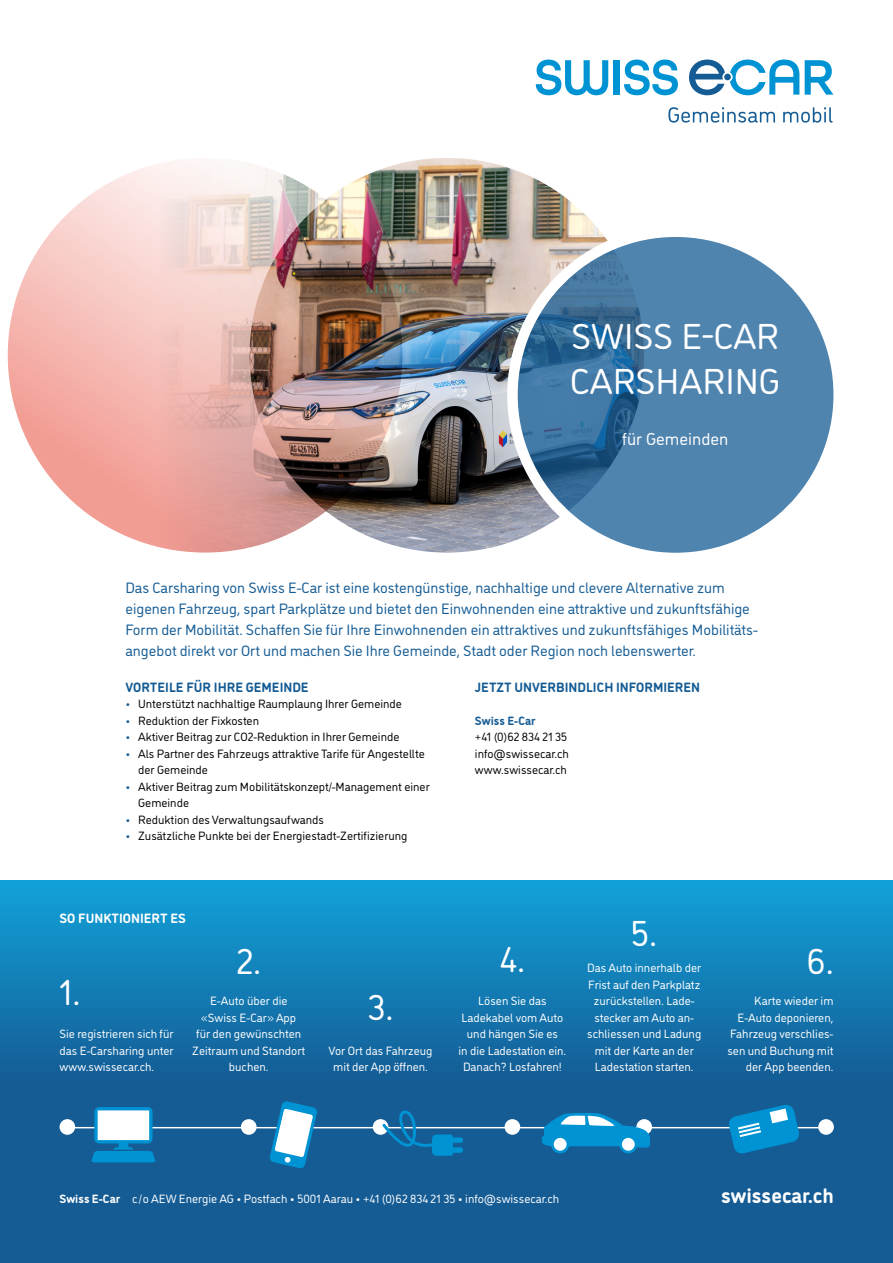
<style>
.page{position:relative;width:893px;height:1263px;background:#fff}
.page>*{position:absolute;margin:0;border:0;box-sizing:border-box;transform-origin:0 0}
.t1{font:36px/45px "DI Nosaur";color:#fff}
.t2{font:700 21px "DI Nosaur";color:#fff}
.t3{font:17.25px "DI Nosaur";color:#fff}
.t4{font:15px/21px "DI Nosaur";color:#155c95}
.t5{font:700 13.5px "DI Nosaur";color:#155c95}
.t6{font:700 13.5px "DI Nosaur";color:#fff}
.t7{font:12px/16.5px "DI Nosaur";color:#fff;text-align:center}
.t8{font:12px/16.5px "DI Nosaur";color:#000}
.t9{font:700 12px "DI Nosaur";color:#155c95}
.s1{color:#155c95}
.s2{font-weight:700}
</style>
<div class="page">
<svg style="left:0;top:881px;width:893px;height:382px;background:#146fa7"></svg>
<img style="left:250px;top:158px;width:394px;height:395px;border-radius:197px">
<img style="left:265px;top:163px;width:137px;height:385px">
<img style="left:8px;top:158px;width:394px;height:395px;border-radius:50%">
<hr style="left:67px;top:1127px;width:760px;height:1px;background:#fff">
<div style="left:60px;top:1119px;width:15px;height:16px;background:#fff;border-radius:50%"></div>
<div style="left:241px;top:1119px;width:16px;height:16px;background:#fff;border-radius:50%"></div>
<div style="left:373px;top:1119px;width:15px;height:16px;background:#fff;border-radius:50%"></div>
<div style="left:505px;top:1119px;width:15px;height:16px;background:#fff;border-radius:50%"></div>
<svg style="left:636px;top:1119px;width:16px;height:16px"></svg>
<div style="left:818px;top:1119px;width:16px;height:16px;background:#fff;border-radius:50%"></div>
<svg style="left:91px;top:1107px;width:65px;height:55px"></svg>
<svg style="left:269px;top:1101px;width:48px;height:68px"></svg>
<svg style="left:382px;top:1110px;width:81px;height:46px;background:#1970a8"></svg>
<svg style="left:542px;top:1113px;width:108px;height:40px"></svg>
<svg style="left:728px;top:1104px;width:72px;height:50px;background:#1d8bc3"></svg>
<svg style="left:512px;top:232px;width:327px;height:326px;background:#5083ac"></svg>
<div style="left:507px;top:226px;width:337px;height:337px;border:10px solid #fff;border-radius:50%"></div>
<svg style="left:668px;top:107px;width:107px;height:16px"></svg>
<svg style="left:783px;top:107px;width:50px;height:16px"></svg>
<svg style="left:536px;top:60px;width:72px;height:35px"></svg>
<div style="left:614px;top:60px;width:6px;height:35px;background:#0093d3"></div>
<svg style="left:624px;top:60px;width:54px;height:35px"></svg>
<svg style="left:805px;top:60px;width:28px;height:35px"></svg>
<svg style="left:689px;top:60px;width:110px;height:35px"></svg>
<div style="left:724px;top:74px;width:7px;height:6px;background:#155c95;border-radius:50%"></div>
<h1 class="t1" style="left:570px;top:312px;width:211px">SWISS E-CAR<br>CARSHARING</h1>
<h3 class="t3" style="left:622px;top:427px;width:108px">für Gemeinden</h3>
<p class="t4" style="left:125px;top:576px;width:634px">Das Carsharing von Swiss E-Car ist eine kostengünstige, nachhaltige und clevere Alternative zum eigenen Fahrzeug, spart Parkplätze und bietet den Einwohnenden eine attraktive und zukunftsfähige Form der Mobilität. Schaffen Sie für Ihre Einwohnenden ein attraktives und zukunftsfähiges Mobilitäts&shy;angebot direkt vor Ort und machen Sie Ihre Gemeinde, Stadt oder Region noch lebenswerter.</p>
<p class="t5" style="left:125px;top:677px;width:185px">VORTEILE FÜR IHRE GEMEINDE</p>
<p class="t8" style="left:125px;top:695px;width:278px"><span class="s1">•</span> Unterstützt nachhaltige Raumplaung Ihrer Gemeinde</p>
<p class="t8" style="left:125px;top:712px;width:135px"><span class="s1">•</span> Reduktion der Fixkosten</p>
<p class="t8" style="left:125px;top:728px;width:276px"><span class="s1">•</span> Aktiver Beitrag zur CO2-Reduktion in Ihrer Gemeinde</p>
<p class="t8" style="left:138px;top:745px;width:288px;text-indent:-13px"><span class="s1">•</span> Als Partner des Fahrzeugs attraktive Tarife für Angestellte der Gemeinde</p>
<p class="t8" style="left:138px;top:778px;width:293px;text-indent:-13px"><span class="s1">•</span> Aktiver Beitrag zum Mobilitätskonzept/-Management einer<br>Gemeinde</p>
<p class="t8" style="left:125px;top:811px;width:200px"><span class="s1">•</span> Reduktion des Verwaltungsaufwands</p>
<p class="t8" style="left:125px;top:827px;width:284px"><span class="s1">•</span> Zusätzliche Punkte bei der Energiestadt-Zertifizierung</p>
<p class="t5" style="left:475px;top:677px;width:227px">JETZT UNVERBINDLICH INFORMIEREN</p>
<p class="t9" style="left:475px;top:712px;width:62px">Swiss E-Car</p>
<p class="t8" style="left:475px;top:728px;width:95px">+41 (0)62 834 21 35 info@swissecar.ch www.swissecar.ch</p>
<p class="t6" style="left:60px;top:908px;width:128px">SO FUNKTIONIERT ES</p>
<h1 class="t1" style="left:236px;top:937px;width:26px">2.</h1>
<h1 class="t1" style="left:59px;top:968px;width:24px">1.</h1>
<p class="t7" style="left:60px;top:1025px;width:116px;text-align:justify">Sie registrieren sich für das E-Carsharing unter www.swissecar.ch.</p>
<p class="t7" style="left:192px;top:992px;width:114px">E-Auto über die «Swiss E-Car» App<br>für den gewünschten<br>Zeitraum und Standort buchen.</p>
<h1 class="t1" style="left:367px;top:982px;width:28px">3.</h1>
<p class="t7" style="left:329px;top:1042px;width:105px">Vor Ort das Fahrzeug mit der App öffnen.</p>
<h1 class="t1" style="left:500px;top:935px;width:27px">4.</h1>
<p class="t7" style="left:459px;top:992px;width:109px">Lösen Sie das<br>Ladekabel vom Auto und hängen Sie es<br>in die Ladestation ein.<br>Danach? Losfahren!</p>
<h1 class="t1" style="left:631px;top:909px;width:27px">5.</h1>
<p class="t7" style="left:587px;top:959px;width:116px">Das Auto innerhalb der<br>Frist auf den Parkplatz zurückstellen. Lade&shy;stecker am Auto an&shy;schliessen und Ladung mit der Karte an der<br>Ladestation starten.</p>
<h1 class="t1" style="left:806px;top:937px;width:29px">6.</h1>
<p class="t7" style="left:727px;top:992px;width:108px;text-align:right">Karte wieder im<br>E-Auto deponieren,<br>Fahrzeug verschlies&shy;sen und Buchung mit der App beenden.</p>
<p class="t7" style="left:60px;top:1190px;width:501px"><span class="s2">Swiss E-Car</span> c /o AEW Energie AG • Postfach • 5001 Aarau • +41 (0)62 834 21 35 • info@swissecar.ch</p>
<h2 class="t2" style="left:721px;top:1180px;width:114px">swissecar.ch</h2>
</div>
